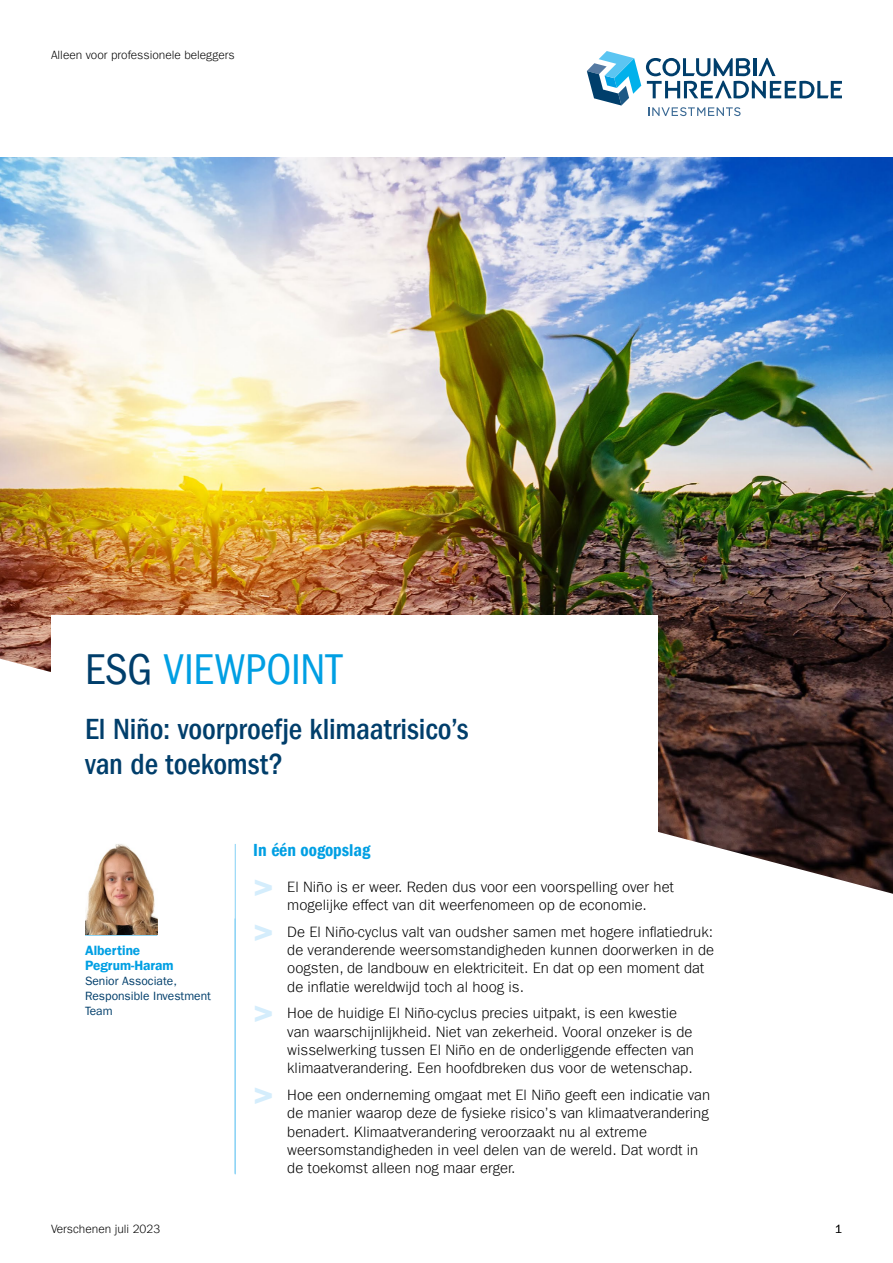
<style>
.page{position:relative;width:893px;height:1263px;background:#fff}
.page>*{position:absolute;margin:0;border:0;box-sizing:border-box;transform-origin:0 0}
.t1{font:condensed 44.25px "ITC Frank Gofor Ameriprise";letter-spacing:-.005em;color:#009fe3}
.t2{font:34.5px "ITC Frank Gofor Ameriprise Dm";color:#d4edfc}
.t3{font:500 condensed 30px/34.5px "ITC Frank Gofor Ameriprise";color:#003e6b}
.t4{font:18px "ITC Frank Gofor Ameriprise Dm Cn";color:#009fe3}
.t5{font:300 15px/18.3px "ITC Frank Gofor Ameriprise";color:#000}
.t6{font:13.5px/15px "ITC Frank Gofor Ameriprise Dm";color:#009fe3}
.t7{font:300 12px "ITC Frank Gofor Ameriprise";color:#000}
.t8{font:12px/15px "ITC Frank Gofor Ameriprise";color:#003e6b}
.s1{color:#003e6b}
</style>
<div class="page">
<svg style="left:587px;top:51px;width:255px;height:65px"></svg>
<img style="left:0;top:157px;width:893px;height:498px">
<svg style="left:0;top:655px;width:893px;height:520px"></svg>
<div style="left:51px;top:615px;width:607px;height:246px;background:#fff"></div>
<hr style="left:85px;top:934px;width:72px;height:1px;background:#009fe3">
<img style="left:85px;top:844px;width:72px;height:90px">
<hr style="left:235px;top:844px;width:1px;height:330px;background:#83d0f5">
<p class="t7" style="left:51px;top:48px;width:185px">Alleen voor professionele beleggers</p>
<h1 class="t1" style="left:85px;top:644px;width:259px"><span class="s1">ESG</span> VIEWPOINT</h1>
<h3 class="t3" style="left:85px;top:712px;width:385px">El Niño: voorproefje klimaatrisico’s van de toekomst?</h3>
<p class="t6" style="left:85px;top:943px;width:90px">Albertine<br>Pegrum-Haram</p>
<p class="t8" style="left:85px;top:973px;width:127px">Senior Associate,<br>Responsible Investment<br>Team</p>
<p class="t4" style="left:253px;top:840px;width:119px">In één oogopslag</p>
<h2 class="t2" style="left:253px;top:865px;width:22px">&gt;</h2>
<p class="t5" style="left:287px;top:877px;width:388px">El Niño is er weer. Reden dus voor een voorspelling over het mogelijke effect van dit weerfenomeen op de economie.</p>
<h2 class="t2" style="left:253px;top:910px;width:22px">&gt;</h2>
<p class="t5" style="left:287px;top:923px;width:428px">De El Niño-cyclus valt van oudsher samen met hogere inflatiedruk: de veranderende weersomstandigheden kunnen doorwerken in de oogsten, de landbouw en elektriciteit. En dat op een moment dat de inflatie wereldwijd toch al hoog is.</p>
<h2 class="t2" style="left:253px;top:992px;width:22px">&gt;</h2>
<p class="t5" style="left:287px;top:1004px;width:408px">Hoe de huidige El Niño-cyclus precies uitpakt, is een kwestie van waarschijnlijkheid. Niet van zekerheid. Vooral onzeker is de wisselwerking tussen El Niño en de onderliggende effecten van klimaatverandering. Een hoofdbreken dus voor de wetenschap.</p>
<h2 class="t2" style="left:253px;top:1074px;width:22px">&gt;</h2>
<p class="t5" style="left:287px;top:1086px;width:424px">Hoe een onderneming omgaat met El Niño geeft een indicatie van de manier waarop deze de fysieke risico’s van klimaatverandering benadert. Klimaatverandering veroorzaakt nu al extreme weersomstandigheden in veel delen van de wereld. Dat wordt in de toekomst alleen nog maar erger.</p>
<p class="t7" style="left:51px;top:1222px;width:111px">Verschenen juli 2023</p>
<p class="t7" style="left:835px;top:1222px;width:8px">1</p>
</div>
